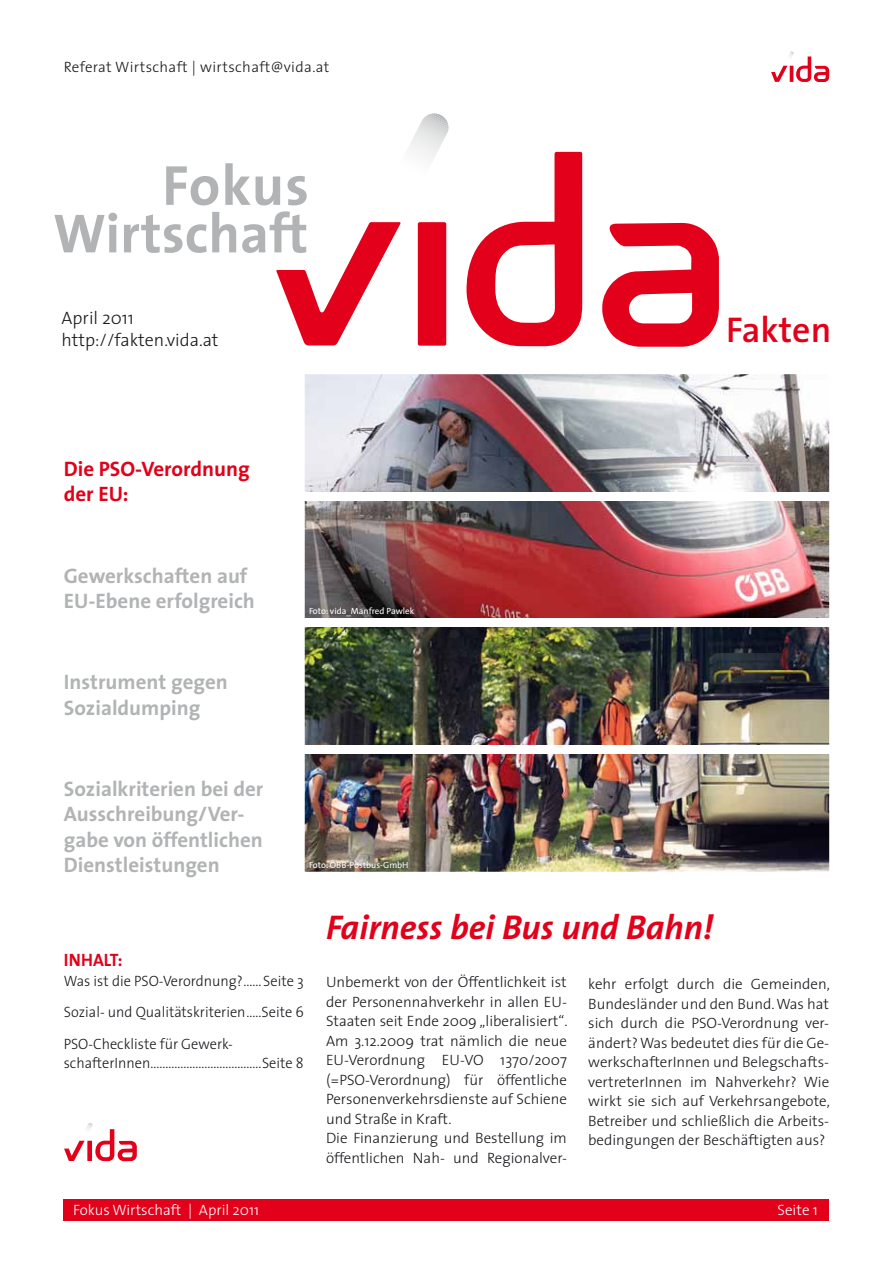
<style>
.page{position:relative;width:893px;height:1263px;background:#fff}
.page>*{position:absolute;margin:0;border:0;box-sizing:border-box;transform-origin:0 0}
.t1{font:700 57px "The Sans";letter-spacing:.015em;color:#b1b3b4}
.t2{font:700 55.5px "The Sans";color:#b1b3b4}
.t3{font:600 36px "The Sans";color:#e2001a}
.t4{font:italic 700 34.5px "The Sans";color:#e2001a}
.t5{font:700 21px/25.2px "The Sans";color:#b1b3b4}
.t6{font:700 21px/25.2px "The Sans";color:#e2001a}
.t7{font:300 18px/21.6px "The Sans";color:#1a171c}
.t8{font:18px "The Sans Bold Caps";color:#e2001a;scale:.96 1}
.t9{font:300 15px/19.5px "The Sans";color:#1a171c}
.t10{font:300 15px/31.5px "The Sans";color:#1a171c;text-align:justify;scale:.96 1}
.t11{font:300 15px "The Sans";letter-spacing:.025em;color:#1a171c}
.t12{font:300 15px "The Sans";color:#fff}
.t13{font:9px "The Sans";color:#fff}
</style>
<div class="page">
<img style="left:305px;top:627px;width:524px;height:245px">
<div style="left:64px;top:1199px;width:765px;height:21px;background:#e2001a"></div>
<svg style="left:602px;top:223px;width:117px;height:124px"></svg>
<svg style="left:276px;top:222px;width:125px;height:123px"></svg>
<svg style="left:466px;top:152px;width:116px;height:194px"></svg>
<div style="left:418px;top:222px;width:28px;height:124px;background:#e2001a;border-radius:2px"></div>
<svg style="left:409px;top:113px;width:39px;height:46px"></svg>
<svg style="left:771px;top:51px;width:58px;height:31px"></svg>
<svg style="left:64px;top:1123px;width:73px;height:38px"></svg>
<img style="left:305px;top:374px;width:524px;height:244px">
<div style="left:285px;top:492px;width:565px;height:9px;background:#fff"></div>
<div style="left:285px;top:745px;width:565px;height:9px;background:#fff"></div>
<p class="t11" style="left:64px;top:55px;width:267px">Referat Wirtschaft | wirtschaft@vida.at</p>
<h1 class="t1" style="left:162px;top:138px;width:148px">Fokus</h1>
<h2 class="t2" style="left:53px;top:187px;width:257px">Wirtschaft</h2>
<p class="t7" style="left:62px;top:306px;width:158px">April 2011 http://fakten.vida.at</p>
<h3 class="t3" style="left:726px;top:299px;width:107px">Fakten</h3>
<h3 class="t6" style="left:64px;top:456px;width:187px">Die PSO-Verordnung der EU:</h3>
<h3 class="t5" style="left:64px;top:562px;width:193px">Gewerkschaften auf<br>EU-Ebene erfolgreich</h3>
<h3 class="t5" style="left:64px;top:669px;width:165px">Instrument gegen<br>Sozialdumping</h3>
<h3 class="t5" style="left:64px;top:776px;width:201px">Sozialkriterien bei der<br>Ausschreibung/Ver&shy;gabe von öffentlichen<br>Dienstleistungen</h3>
<p class="t13" style="left:309px;top:604px;width:107px">Foto: vida_Manfred Pawlek</p>
<p class="t13" style="left:309px;top:857px;width:101px">Foto: ÖBB-Postbus-GmbH</p>
<h3 class="t4" style="left:326px;top:898px;width:389px">Fairness bei Bus und Bahn!</h3>
<p class="t8" style="left:64px;top:945px;width:63px">INHALT:</p>
<p class="t10" style="left:64px;top:964px;width:252px">Was ist die PSO-Verordnung?......Seite 3<br>Sozial- und Qualitätskriterien.....Seite 6<br>PSO-Checkliste für Gewerk-</p>
<p class="t10" style="left:64px;top:1047px;width:252px">schafterInnen.....................................Seite 8</p>
<p class="t12" style="left:73px;top:1198px;width:187px">Fokus Wirtschaft | April 2011</p>
<p class="t9" style="left:326px;top:972px;width:243px">Unbemerkt von der Öffentlichkeit ist der Personennahverkehr in allen EU-Staaten seit Ende 2009 „liberalisiert“.<br>Am 3.12.2009 trat nämlich die neue EU-Verordnung EU-VO 1370/2007 (=PSO-Verordnung) für öffentliche Personenverkehrsdienste auf Schiene und Straße in Kraft.<br>Die Finanzierung und Bestellung im öffentlichen Nah- und Regionalver-</p>
<p class="t9" style="left:588px;top:974px;width:243px;text-align:justify">kehr erfolgt durch die Gemeinden, Bundesländer und den Bund. Was hat sich durch die PSO-Verordnung ver&shy;ändert? Was bedeutet dies für die Ge&shy;werkschafterInnen und Belegschafts&shy;vertreterInnen im Nahverkehr? Wie wirkt sie sich auf Verkehrsangebote, Betreiber und schließlich die Arbeits&shy;bedingungen der Beschäftigten aus?</p>
<p class="t12" style="left:777px;top:1198px;width:42px">Seite 1</p>
</div>
